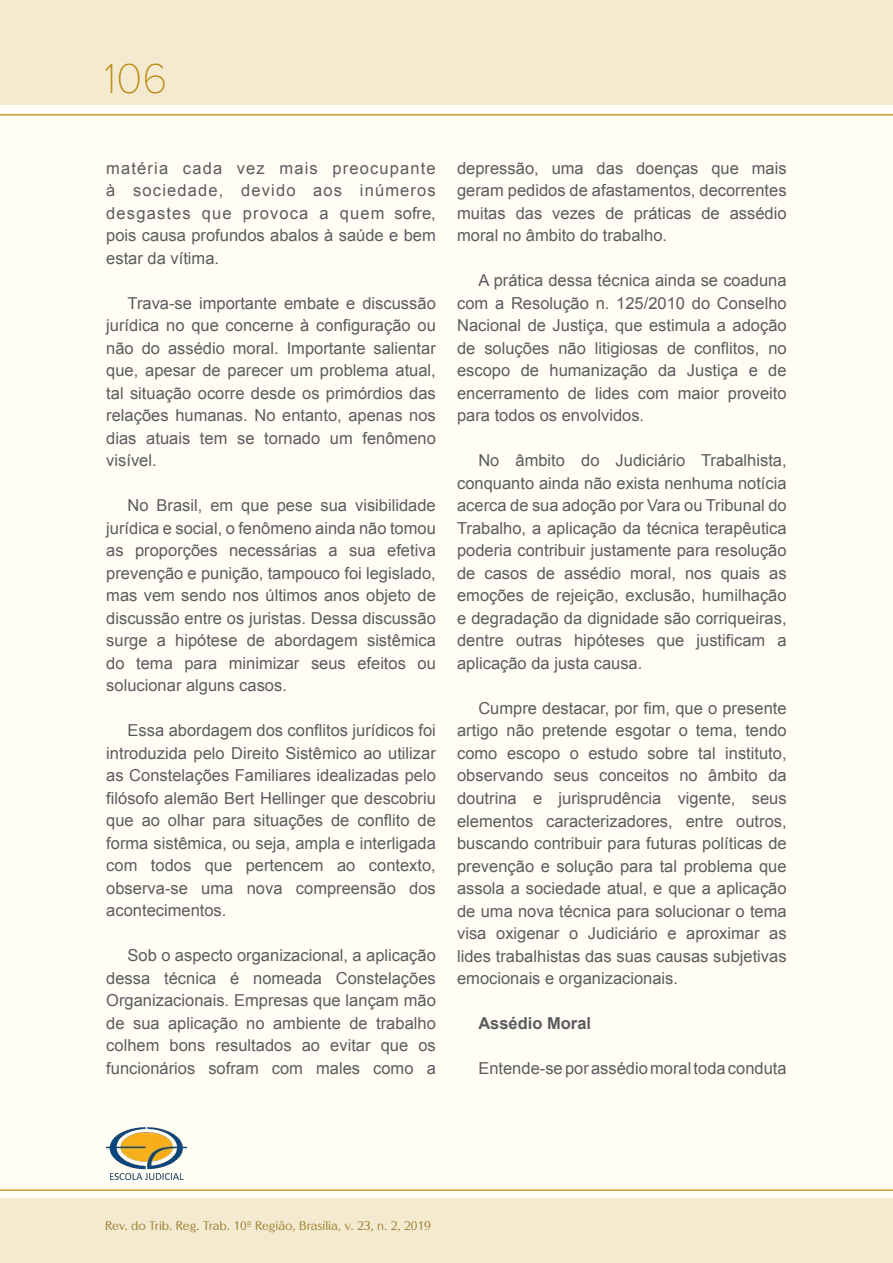
<style>
.page{position:relative;width:893px;height:1263px;background:#fffdf4}
.page>*{position:absolute;margin:0;border:0;box-sizing:border-box;transform-origin:0 0}
.t1{font:100 43.5px "Proxima Nova T";color:#ba880d}
.t2{font:16.5px/22.5px "Arial";color:#5c5c5f;text-align:justify}
.t3{font:700 16.5px "Arial";color:#5c5c5f}
.t4{font:12px "Altrincham";color:#987929}
</style>
<div class="page">
<div style="left:0;top:1199px;width:893px;height:64px;background:#f3eacf"></div>
<div style="left:0;top:0;width:893px;height:104px;background:#f3eacf"></div>
<img style="left:106px;top:1128px;width:80px;height:52px">
<hr style="left:0;top:114px;width:893px;height:2px;background:#cb9f3c">
<hr style="left:0;top:1189px;width:893px;height:2px;background:#cb9f3c">
<h1 class="t1" style="left:104px;top:46px;width:65px">106</h1>
<p class="t2" style="left:106px;top:157px;width:331px">matéria cada vez mais preocupante à sociedade, devido aos inúmeros desgastes que provoca a quem sofre, pois causa profundos abalos à saúde e bem estar da vítima.</p>
<p class="t2" style="left:106px;top:292px;width:331px;text-indent:21px">Trava-se importante embate e discussão jurídica no que concerne à configuração ou não do assédio moral. Importante salientar que, apesar de parecer um problema atual, tal situação ocorre desde os primórdios das relações humanas. No entanto, apenas nos dias atuais tem se tornado um fenômeno visível.</p>
<p class="t2" style="left:106px;top:494px;width:331px;text-indent:21px">No Brasil, em que pese sua visibilidade jurídica e social, o fenômeno ainda não tomou as proporções necessárias a sua efetiva prevenção e punição, tampouco foi legislado, mas vem sendo nos últimos anos objeto de discussão entre os juristas. Dessa discussão surge a hipótese de abordagem sistêmica do tema para minimizar seus efeitos ou solucionar alguns casos.</p>
<p class="t2" style="left:106px;top:719px;width:331px;text-indent:21px">Essa abordagem dos conflitos jurídicos foi introduzida pelo Direito Sistêmico ao utilizar as Constelações Familiares idealizadas pelo filósofo alemão Bert Hellinger que descobriu que ao olhar para situações de conflito de forma sistêmica, ou seja, ampla e interligada com todos que pertencem ao contexto, observa-se uma nova compreensão dos acontecimentos.</p>
<p class="t2" style="left:106px;top:944px;width:331px;text-indent:21px">Sob o aspecto organizacional, a aplicação dessa técnica é nomeada Constelações Organizacionais. Empresas que lançam mão de sua aplicação no ambiente de trabalho colhem bons resultados ao evitar que os funcionários sofram com males como a</p>
<p class="t2" style="left:457px;top:157px;width:331px">depressão, uma das doenças que mais geram pedidos de afastamentos, decorrentes muitas das vezes de práticas de assédio moral no âmbito do trabalho.</p>
<p class="t2" style="left:457px;top:269px;width:331px;text-indent:21px">A prática dessa técnica ainda se coaduna com a Resolução n. 125/2010 do Conselho Nacional de Justiça, que estimula a adoção de soluções não litigiosas de conflitos, no escopo de humanização da Justiça e de encerramento de lides com maior proveito para todos os envolvidos.</p>
<p class="t2" style="left:457px;top:449px;width:331px;text-indent:21px">No âmbito do Judiciário Trabalhista, conquanto ainda não exista nenhuma notícia acerca de sua adoção por Vara ou Tribunal do Trabalho, a aplicação da técnica terapêutica poderia contribuir justamente para resolução de casos de assédio moral, nos quais as emoções de rejeição, exclusão, humilhação e degradação da dignidade são corriqueiras, dentre outras hipóteses que justificam a aplicação da justa causa.</p>
<p class="t2" style="left:457px;top:697px;width:331px;text-indent:21px">Cumpre destacar, por fim, que o presente artigo não pretende esgotar o tema, tendo como escopo o estudo sobre tal instituto, observando seus conceitos no âmbito da doutrina e jurisprudência vigente, seus elementos caracterizadores, entre outros, buscando contribuir para futuras políticas de prevenção e solução para tal problema que assola a sociedade atual, e que a aplicação de uma nova técnica para solucionar o tema visa oxigenar o Judiciário e aproximar as lides trabalhistas das suas causas subjetivas emocionais e organizacionais.</p>
<p class="t3" style="left:478px;top:1012px;width:114px">Assédio Moral</p>
<p class="t2" style="left:478px;top:1057px;width:310px">Entende-se por assédio moral toda conduta</p>
<p class="t4" style="left:105px;top:1219px;width:327px">Rev. do Trib. Reg. Trab. 10ª Região, Brasília, v. 23, n. 2, 2019</p>
</div>
